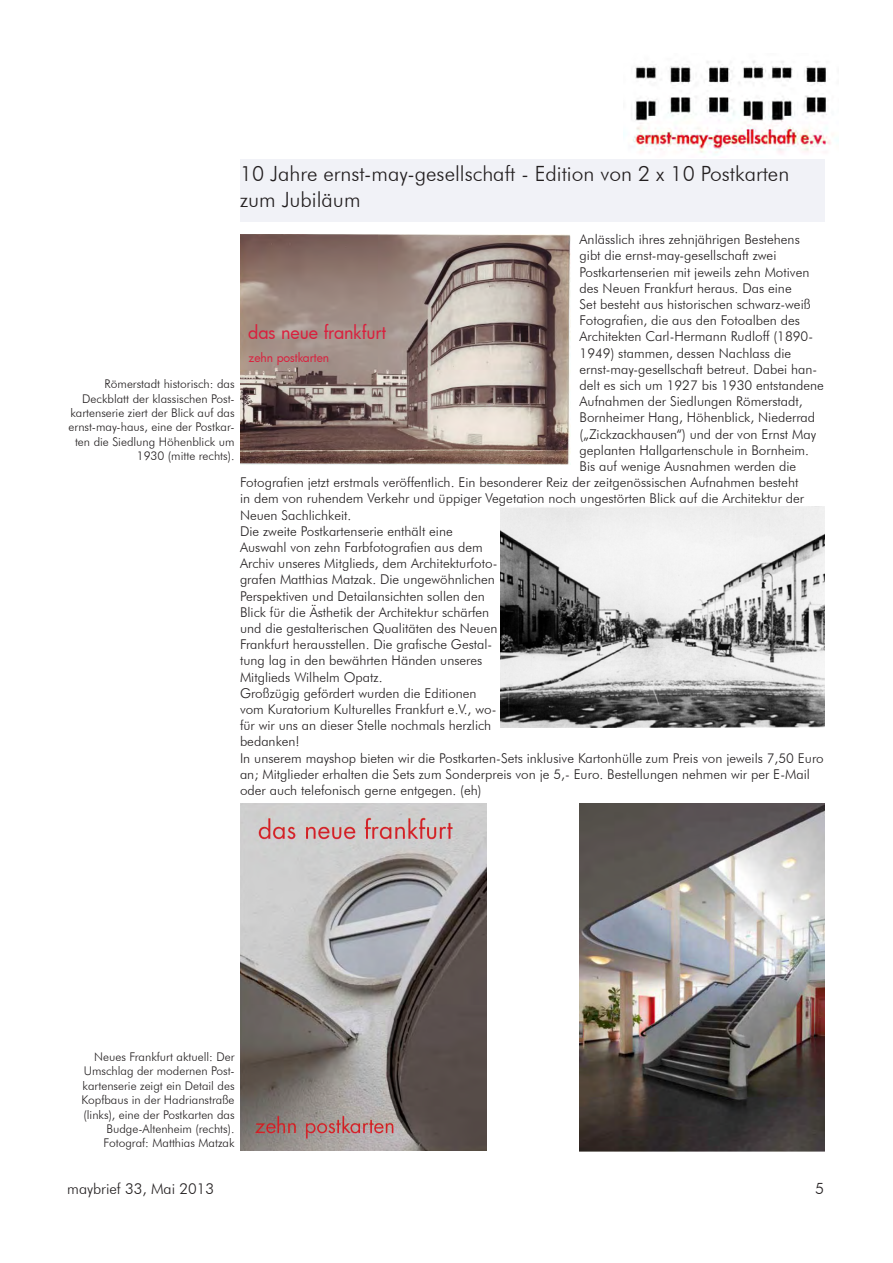
<style>
.page{position:relative;width:893px;height:1263px;background:#fff}
.page>*{position:absolute;margin:0;border:0;box-sizing:border-box;transform-origin:0 0}
.t1{font:300 21px/25.2px "Futura BT";color:#231f20}
.t2{font:18px "Futura";letter-spacing:-.01em;color:#da1f3d}
.t3{font:300 15.75px "Futura BT";color:#231f20}
.t4{font:300 15px "Futura BT";color:#231f20}
.t5{font:300 13.5px/16.2px "Futura BT";color:#231f20}
.t6{font:300 12px/14.4px "Futura BT";color:#231f20;text-align:right}
.t7{font:12px "Futura";letter-spacing:-.01em;color:#da1f3d}
</style>
<div class="page">
<div style="left:240px;top:159px;width:585px;height:63px;background:#f1f2f7"></div>
<img style="left:240px;top:234px;width:331px;height:231px">
<img style="left:240px;top:804px;width:246px;height:346px">
<img style="left:501px;top:506px;width:324px;height:221px">
<img style="left:580px;top:803px;width:244px;height:348px">
<img style="left:624px;top:61px;width:214px;height:94px">
<p class="t1" style="left:240px;top:161px;width:551px">10 Jahre ernst-may-gesellschaft - Edition von 2 x 10 Postkarten zum Jubiläum</p>
<p class="t5" style="left:580px;top:231px;width:222px">Anlässlich ihres zehnjährigen Bestehens</p>
<p class="t5" style="left:580px;top:247px;width:198px">gibt die ernst-may-gesellschaft zwei</p>
<p class="t5" style="left:580px;top:264px;width:231px">Postkartenserien mit jeweils zehn Motiven</p>
<p class="t5" style="left:580px;top:280px;width:214px">des Neuen Frankfurt heraus. Das eine</p>
<p class="t5" style="left:580px;top:296px;width:233px">Set besteht aus historischen schwarz-weiß</p>
<p class="t5" style="left:580px;top:312px;width:222px">Fotografien, die aus den Fotoalben des</p>
<p class="t5" style="left:580px;top:328px;width:235px">Architekten Carl-Hermann Rudloff (1890-</p>
<p class="t5" style="left:580px;top:345px;width:213px">1949) stammen, dessen Nachlass die</p>
<p class="t5" style="left:580px;top:361px;width:239px">ernst-may-gesellschaft betreut. Dabei han-</p>
<p class="t5" style="left:580px;top:377px;width:246px">delt es sich um 1927 bis 1930 entstandene</p>
<p class="t5" style="left:580px;top:393px;width:225px">Aufnahmen der Siedlungen Römerstadt,</p>
<p class="t5" style="left:580px;top:409px;width:237px">Bornheimer Hang, Höhenblick, Niederrad</p>
<p class="t5" style="left:580px;top:426px;width:238px">(„Zickzackhausen“) und der von Ernst May</p>
<p class="t5" style="left:580px;top:442px;width:231px">geplanten Hallgartenschule in Bornheim.</p>
<p class="t5" style="left:580px;top:458px;width:218px">Bis auf wenige Ausnahmen werden die</p>
<p class="t5" style="left:240px;top:474px;width:560px">Fotografien jetzt erstmals veröffentlich. Ein besonderer Reiz der zeitgenössischen Aufnahmen besteht</p>
<p class="t5" style="left:240px;top:490px;width:566px">in dem von ruhendem Verkehr und üppiger Vegetation noch ungestörten Blick auf die Architektur der</p>
<p class="t5" style="left:240px;top:507px;width:113px">Neuen Sachlichkeit.</p>
<p class="t5" style="left:240px;top:523px;width:259px">Die zweite Postkartenserie enthält eine Auswahl von zehn Farbfotografien aus dem Archiv unseres Mitglieds, dem Architekturfoto&shy;grafen Matthias Matzak. Die ungewöhnlichen Perspektiven und Detailansichten sollen den Blick für die Ästhetik der Architektur schärfen und die gestalterischen Qualitäten des Neuen Frankfurt herausstellen. Die grafische Gestal&shy;tung lag in den bewährten Händen unseres Mitglieds Wilhelm Opatz.</p>
<p class="t5" style="left:240px;top:685px;width:258px">Großzügig gefördert wurden die Editionen vom Kuratorium Kulturelles Frankfurt e.V., wo&shy;für wir uns an dieser Stelle nochmals herzlich bedanken!</p>
<p class="t5" style="left:240px;top:750px;width:585px">In unserem mayshop bieten wir die Postkarten-Sets inklusive Kartonhülle zum Preis von jeweils 7,50 Euro an; Mitglieder erhalten die Sets zum Sonderpreis von je 5,- Euro. Bestellungen nehmen wir per E-Mail oder auch telefonisch gerne entgegen. (eh)</p>
<p class="t2" style="left:248px;top:320px;width:139px">das neue frankfurt</p>
<p class="t7" style="left:249px;top:349px;width:82px">zehn postkarten</p>
<p class="t6" style="left:69px;top:377px;width:167px">Römerstadt historisch: das<br>Deckblatt der klassischen Post&shy;kartenserie ziert der Blick auf das ernst-may-haus, eine der Postkar&shy;ten die Siedlung Höhenblick um<br>1930 (mitte rechts).</p>
<p class="t6" style="left:81px;top:1049px;width:155px">Neues Frankfurt aktuell: Der<br>Umschlag der modernen Post&shy;kartenserie zeigt ein Detail des<br>Kopfbaus in der Hadrianstraße (links), eine der Postkarten das<br>Budge-Altenheim (rechts).</p>
<p class="t6" style="left:103px;top:1136px;width:133px">Fotograf: Matthias Matzak</p>
<p class="t4" style="left:67px;top:1180px;width:148px">maybrief 33, Mai 2013</p>
<p class="t3" style="left:815px;top:1179px;width:11px">5</p>
</div>
